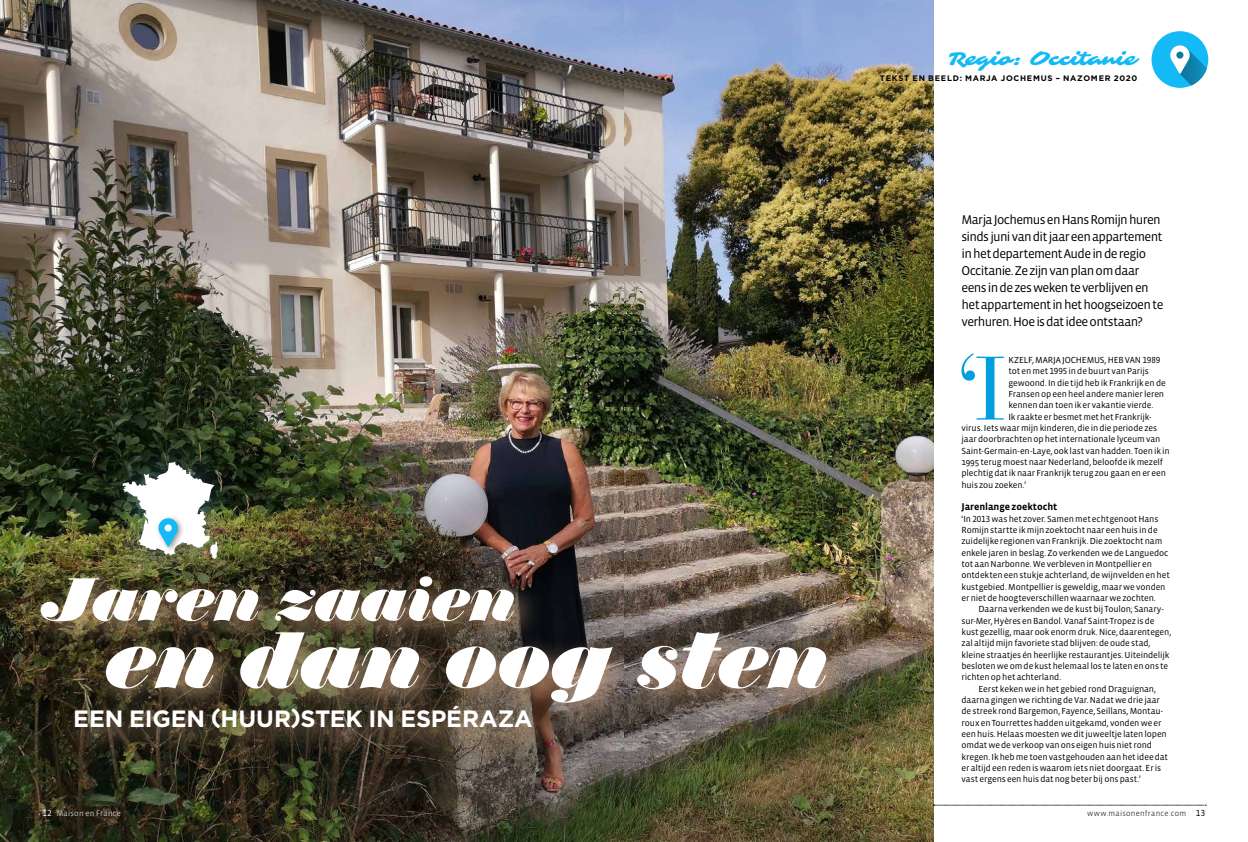
<style>
.page{position:relative;width:1248px;height:842px;background:#fff}
.page>*{position:absolute;margin:0;border:0;box-sizing:border-box;transform-origin:0 0}
.t1{font:89.5px "Walbaum 60 pt";color:#009fdf}
.t2{font:italic 83.7px "Thorowgood EF";letter-spacing:.005em;color:#fff}
.t3{font:italic 63.7px "Thorowgood EF";letter-spacing:.005em;color:#fff}
.t4{font:700 23.6px "Gotham";letter-spacing:-.005em;color:#fff}
.t5{font:19px "Sarina";letter-spacing:-.02em;color:#14baf5}
.t6{font:13px/17px "Vista Sans";letter-spacing:-.05em;color:#000}
.t7{font:700 10px "Vista Sans";letter-spacing:-.005em;color:#000}
.t8{font:9px/11.3px "Vista Sans";letter-spacing:-.01em;color:#000}
.t9{font:700 8px "Gotham";letter-spacing:.085em;color:#000}
.t10{font:300 8px "Vista Sans";letter-spacing:.03em;color:#000}
.t11{font:300 8px "Vista Sans";letter-spacing:.03em;color:#fff}
.s1{font-family:"Vista Sans Alt"}
.s2{font-family:"Vista Sans Alt";font-weight:400;font-size:9px}
</style>
<div class="page">
<img style="left:0;top:0;width:624px;height:842px">
<img style="left:624px;top:0;width:309px;height:842px">
<div style="left:1151px;top:31px;width:57px;height:57px;background:#14baf5;border-radius:50%"></div>
<img style="left:1180px;top:45px;width:26px;height:40px">
<svg style="left:1170px;top:45px;width:19px;height:29px"></svg>
<div style="left:96px;top:436px;width:149px;height:148px;background:#6192cd;opacity:.4"></div>
<div style="left:28px;top:564px;width:826px;height:192px;background:#cba07f;opacity:.75"></div>
<img style="left:123px;top:461px;width:94px;height:98px">
<svg style="left:933px;top:805px;width:272px;height:1px"></svg>
<h3 class="t5" style="left:948px;top:48px;width:190px">Regio: Occitanie</h3>
<p class="t9" style="left:879px;top:73px;width:259px">TEKST EN BEELD: MARJA JOCHEMUS – NAZOMER 2020</p>
<h3 class="t3" style="left:42px;top:564px;width:474px">Jaren zaaien</h3>
<h2 class="t2" style="left:105px;top:613px;width:724px">en dan oog sten</h2>
<h3 class="t4" style="left:73px;top:703px;width:461px">EEN EIGEN (HUUR)STEK IN ESPÉRAZA</h3>
<p class="t6" style="left:961px;top:211px;width:203px">Marja Jochemus en Hans Romijn huren sinds juni van dit jaar een appartement in het departement Aude in de regio Occitanie. Ze zijn van plan om daar eens in de zes weken te verblijven en het appartement in het hoogseizoen te verhuren. Hoe is dat idee ontstaan?</p>
<h1 class="t1" style="left:957px;top:315px;width:51px">‘I</h1>
<p class="t8" style="left:1008px;top:354px;width:153px">KZELF, MARJA JOCHEMUS, HEB VAN <span class="s1">1989</span></p>
<p class="t8" style="left:1008px;top:366px;width:142px">tot en met <span class="s1">1995</span> in de buurt van Parijs</p>
<p class="t8" style="left:1008px;top:377px;width:159px">gewoond. In die tijd heb ik Frankrijk en de</p>
<p class="t8" style="left:1008px;top:388px;width:157px">Fransen op een heel andere manier leren</p>
<p class="t8" style="left:1008px;top:400px;width:146px">kennen dan toen ik er vakantie vierde.</p>
<p class="t8" style="left:1008px;top:411px;width:144px">Ik raakte er besmet met het Frankrijk-</p>
<p class="t8" style="left:961px;top:422px;width:197px">virus. Iets waar mijn kinderen, die in die periode zes</p>
<p class="t8" style="left:961px;top:434px;width:200px">jaar doorbrachten op het internationale lyceum van</p>
<p class="t8" style="left:961px;top:445px;width:210px">Saint-Germain-en-Laye, ook last van hadden. Toen ik in</p>
<p class="t8" style="left:961px;top:456px;width:203px">1995 terug moest naar Nederland, beloofde ik mezelf</p>
<p class="t8" style="left:961px;top:468px;width:206px">plechtig dat ik naar Frankrijk terug zou gaan en er een</p>
<p class="t8" style="left:961px;top:479px;width:66px">huis zou zoeken.’</p>
<p class="t7" style="left:961px;top:502px;width:97px">Jarenlange zoektocht</p>
<p class="t8" style="left:961px;top:513px;width:210px">‘In <span class="s1">2013</span> was het zover. Samen met echtgenoot Hans Romijn startte ik mijn zoektocht naar een huis in de zuidelijke regionen van Frankrijk. Die zoektocht nam enkele jaren in beslag. Zo verkenden we de Languedoc tot aan Narbonne. We verbleven in Montpellier en ontdekten een stukje achterland, de wijnvelden en het kustgebied. Montpellier is geweldig, maar we vonden er niet de hoogteverschillen waarnaar we zochten.</p>
<p class="t8" style="left:978px;top:604px;width:187px">Daarna verkenden we de kust bij Toulon; Sanary-</p>
<p class="t8" style="left:961px;top:615px;width:195px">sur-Mer, Hyères en Bandol. Vanaf Saint-Tropez is de</p>
<p class="t8" style="left:961px;top:626px;width:211px">kust gezellig, maar ook enorm druk. Nice, daarentegen,</p>
<p class="t8" style="left:961px;top:638px;width:190px">zal altijd mijn favoriete stad blijven: de oude stad,</p>
<p class="t8" style="left:961px;top:649px;width:209px">kleine straatjes én heerlijke restaurantjes. Uiteindelijk</p>
<p class="t8" style="left:961px;top:661px;width:208px">besloten we om de kust helemaal los te laten en ons te</p>
<p class="t8" style="left:961px;top:672px;width:101px">richten op het achterland.</p>
<p class="t8" style="left:978px;top:683px;width:179px">Eerst keken we in het gebied rond Draguignan,</p>
<p class="t8" style="left:961px;top:695px;width:200px">daarna gingen we richting de Var. Nadat we drie jaar</p>
<p class="t8" style="left:961px;top:706px;width:203px">de streek rond Bargemon, Fayence, Seillans, Montau-</p>
<p class="t8" style="left:961px;top:717px;width:201px">roux en Tourrettes hadden uitgekamd, vonden we er</p>
<p class="t8" style="left:961px;top:729px;width:207px">een huis. Helaas moesten we dit juweeltje laten lopen</p>
<p class="t8" style="left:961px;top:740px;width:192px">omdat we de verkoop van ons eigen huis niet rond</p>
<p class="t8" style="left:961px;top:751px;width:208px">kregen. Ik heb me toen vastgehouden aan het idee dat</p>
<p class="t8" style="left:961px;top:763px;width:201px">er altijd een reden is waarom iets niet doorgaat. Er is</p>
<p class="t8" style="left:961px;top:774px;width:181px">vast ergens een huis dat nog beter bij ons past.’</p>
<p class="t11" style="left:43px;top:810px;width:80px"><span class="s2">12</span> Maison en France</p>
<p class="t10" style="left:1086px;top:810px;width:120px">www.maisonenfrance.com <span class="s2">13</span></p>
</div>
